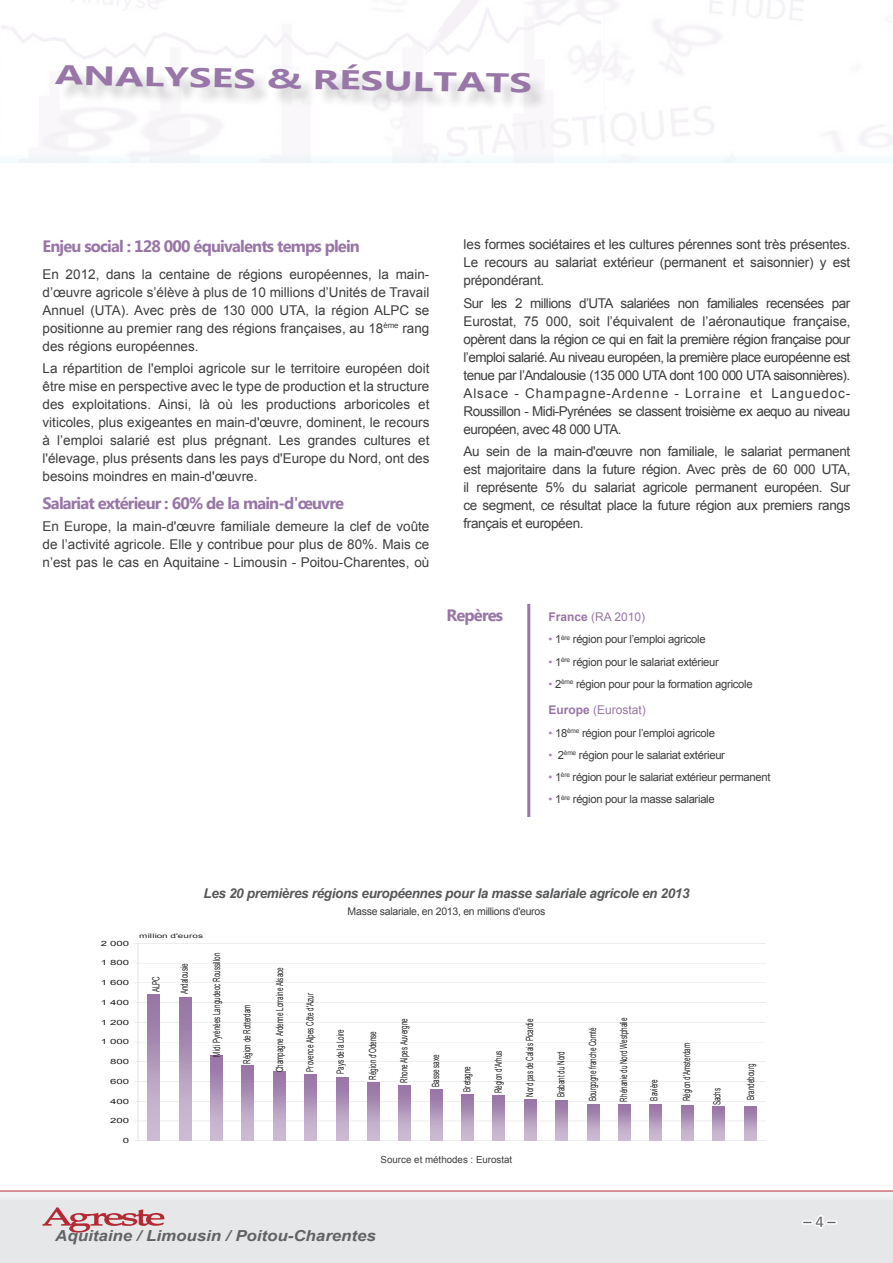
<style>
.page{position:relative;width:893px;height:1263px;background:#fff}
.page>*{position:absolute;margin:0;border:0;box-sizing:border-box;transform-origin:0 0}
.t1{font:700 27px "Microsoft Tai Le";color:#9876a7;scale:1.5 1}
.InterCouleur{font:700 16.5px "Microsoft Tai Le";letter-spacing:-.05em;color:#9876a7}
.Texte{font:700 16.5px "Microsoft Tai Le";letter-spacing:-.05em;color:#9876a7}
.Accroche{font:700 16.5px "Microsoft Tai Le";letter-spacing:-.05em;color:#9876a7}
.t2{font:16.5px "Calibri";color:#636366}
.t3{font:italic 700 15.15px "Arial";color:#636366;scale:1.11 1}
.Texte-2{font:13.5px/18px "Arial";letter-spacing:-.01em;color:#3e3e3f;text-align:justify}
.titre_graph_carte{font:italic 700 13.5px "Arial";letter-spacing:-.025em;color:#57585a}
.Texte-3{font:12px "Arial";color:#9876a7}
.Texte-4{font:11.25px "Arial";letter-spacing:-.025em;color:#3e3e3f}
.titre_graph_carte-2{font:10.5px "Arial";letter-spacing:-.025em;color:#3e3e3f}
.t4{font:9.9px "Arial";letter-spacing:.005em;color:#231f20;scale:.63 1}
.Sources_TAB{font:9.75px "Arial";color:#3e3e3f}
.t5{font:7.2px "Arial";letter-spacing:-.005em;color:#231f20;scale:1.59 1}
.t6{font:6.3px "Arial";letter-spacing:.005em;color:#231f20;scale:1.59 1}
.s1{font-weight:700}
.s2{color:#a384b0}
</style>
<div class="page">
<div style="left:0;top:0;width:893px;height:164px;background:#0dadca;opacity:.75"></div>
<div style="left:0;top:1191px;width:893px;height:72px;background:#e6e7e9"></div>
<hr style="left:0;top:1191px;width:893px;height:1px;background:#b32a33">
<div style="left:58px;top:68px;width:491px;height:43px;background:#231f20;opacity:.2"></div>
<svg style="left:43px;top:1207px;width:122px;height:25px"></svg>
<svg style="left:802px;top:1215px;width:35px;height:14px"></svg>
<hr style="left:138px;top:1141px;width:628px;height:1px;background:#e7e8e9">
<hr style="left:138px;top:1121px;width:628px;height:1px;background:#e7e8e9">
<hr style="left:138px;top:1101px;width:628px;height:1px;background:#e7e8e9">
<hr style="left:138px;top:1081px;width:628px;height:1px;background:#e7e8e9">
<hr style="left:138px;top:1062px;width:628px;height:1px;background:#e7e8e9">
<hr style="left:138px;top:1042px;width:628px;height:1px;background:#e7e8e9">
<hr style="left:138px;top:1022px;width:628px;height:1px;background:#e7e8e9">
<hr style="left:138px;top:1003px;width:628px;height:1px;background:#e7e8e9">
<hr style="left:138px;top:983px;width:628px;height:1px;background:#e7e8e9">
<hr style="left:138px;top:963px;width:628px;height:1px;background:#e7e8e9">
<hr style="left:138px;top:943px;width:628px;height:1px;background:#e7e8e9">
<svg style="left:147px;top:994px;width:13px;height:147px;background:#b39abd"></svg>
<svg style="left:179px;top:997px;width:13px;height:144px;background:#b39abd"></svg>
<svg style="left:210px;top:1055px;width:13px;height:86px"></svg>
<svg style="left:241px;top:1065px;width:13px;height:76px"></svg>
<svg style="left:273px;top:1071px;width:13px;height:70px"></svg>
<svg style="left:304px;top:1074px;width:13px;height:67px"></svg>
<svg style="left:336px;top:1077px;width:12px;height:64px"></svg>
<svg style="left:367px;top:1082px;width:13px;height:59px"></svg>
<svg style="left:398px;top:1085px;width:13px;height:56px"></svg>
<svg style="left:430px;top:1089px;width:13px;height:52px"></svg>
<svg style="left:461px;top:1094px;width:13px;height:47px"></svg>
<svg style="left:492px;top:1095px;width:13px;height:46px"></svg>
<svg style="left:524px;top:1099px;width:13px;height:42px"></svg>
<svg style="left:555px;top:1100px;width:13px;height:41px"></svg>
<svg style="left:587px;top:1104px;width:12px;height:37px"></svg>
<svg style="left:618px;top:1104px;width:13px;height:37px"></svg>
<svg style="left:650px;top:1104px;width:12px;height:37px"></svg>
<svg style="left:681px;top:1105px;width:13px;height:36px"></svg>
<svg style="left:712px;top:1106px;width:13px;height:35px"></svg>
<svg style="left:744px;top:1106px;width:12px;height:35px"></svg>
<hr style="left:138px;top:943px;width:1px;height:198px;background:#e7e8e9">
<hr style="left:527px;top:604px;width:3px;height:213px;background:#9876a7">
<h1 class="t1" style="left:55px;top:60px;width:320px;rotate:1deg">ANALYSES &amp; RÉSULTATS</h1>
<p class="InterCouleur" style="left:43px;top:237px;width:319px">Enjeu social : 128 000 équivalents temps plein</p>
<p class="Texte-2" style="left:43px;top:265px;width:388px">En 2012, dans la centaine de régions européennes, la main&shy;d’œuvre agricole s’élève à plus de 10 millions d’Unités de Travail Annuel (UTA). Avec près de 130 000 UTA, la région ALPC se positionne au premier rang des régions françaises, au 18<sup>ème</sup> rang des régions européennes.</p>
<p class="Texte-2" style="left:43px;top:359px;width:388px">La répartition de l'emploi agricole sur le territoire européen doit être mise en perspective avec le type de production et la structure des exploitations. Ainsi, là où les productions arboricoles et viticoles, plus exigeantes en main-d'œuvre, dominent, le recours à l’emploi salarié est plus prégnant. Les grandes cultures et l'élevage, plus présents dans les pays d'Europe du Nord, ont des besoins moindres en main-d'œuvre.</p>
<p class="Texte" style="left:43px;top:494px;width:303px">Salariat extérieur : 60% de la main-d'œuvre</p>
<p class="Texte-2" style="left:43px;top:518px;width:388px">En Europe, la main-d'œuvre familiale demeure la clef de voûte de l’activité agricole. Elle y contribue pour plus de 80%. Mais ce n’est pas le cas en Aquitaine - Limousin - Poitou-Charentes, où</p>
<p class="Texte-2" style="left:463px;top:236px;width:388px">les formes sociétaires et les cultures pérennes sont très présentes.<br>Le recours au salariat extérieur (permanent et saisonnier) y est prépondérant.</p>
<p class="Texte-2" style="left:463px;top:294px;width:388px">Sur les 2 millions d’UTA salariées non familiales recensées par Eurostat, 75 000, soit l’équivalent de l’aéronautique française, opèrent dans la région ce qui en fait la première région française pour l’emploi salarié. Au niveau européen, la première place européenne est tenue par l’Andalousie (135 000 UTA dont 100 000 UTA saisonnières).<br>Alsace - Champagne-Ardenne - Lorraine et Languedoc-Roussillon - Midi-Pyrénées se classent troisième ex aequo au niveau européen, avec 48 000 UTA.</p>
<p class="Texte-2" style="left:463px;top:442px;width:388px">Au sein de la main-d'œuvre non familiale, le salariat permanent est majoritaire dans la future région. Avec près de 60 000 UTA, il représente 5% du salariat agricole permanent européen. Sur ce segment, ce résultat place la future région aux premiers rangs français et européen.</p>
<p class="Accroche" style="left:446px;top:605px;width:58px">Repères</p>
<p class="Texte-3" style="left:549px;top:609px;width:98px"><span class="s1">France</span> (RA 2010)</p>
<p class="Texte-4" style="left:549px;top:632px;width:159px"><span class="s2">•</span> 1<sup>ère</sup> région pour l’emploi agricole</p>
<p class="Texte-4" style="left:549px;top:654px;width:172px"><span class="s2">•</span> 1<sup>ère</sup> région pour le salariat extérieur</p>
<p class="Texte-4" style="left:549px;top:676px;width:206px"><span class="s2">•</span> 2<sup>ème</sup> région pour pour la formation agricole</p>
<p class="Texte-3" style="left:549px;top:702px;width:99px"><span class="s1">Europe</span> (Eurostat)</p>
<p class="Texte-4" style="left:549px;top:725px;width:168px"><span class="s2">•</span> 18<sup>ème</sup> région pour l’emploi agricole</p>
<p class="Texte-4" style="left:549px;top:747px;width:178px"><span class="s2">•</span> 2<sup>ème</sup> région pour le salariat extérieur</p>
<p class="Texte-4" style="left:549px;top:770px;width:223px"><span class="s2">•</span> 1<sup>ère</sup> région pour le salariat extérieur permanent</p>
<p class="Texte-4" style="left:549px;top:792px;width:168px"><span class="s2">•</span> 1<sup>ère</sup> région pour la masse salariale</p>
<p class="titre_graph_carte" style="left:203px;top:885px;width:488px">Les 20 premières régions européennes pour la masse salariale agricole en 2013</p>
<p class="titre_graph_carte-2" style="left:348px;top:905px;width:199px">Masse salariale, en 2013, en millions d'euros</p>
<p class="t5" style="left:101px;top:938px;width:19px">2 000</p>
<p class="t5" style="left:101px;top:958px;width:19px">1 800</p>
<p class="t5" style="left:101px;top:978px;width:19px">1 600</p>
<p class="t5" style="left:101px;top:998px;width:19px">1 400</p>
<p class="t5" style="left:101px;top:1017px;width:19px">1 200</p>
<p class="t5" style="left:101px;top:1037px;width:19px">1 000</p>
<p class="t5" style="left:110px;top:1057px;width:13px">800</p>
<p class="t5" style="left:110px;top:1076px;width:13px">600</p>
<p class="t5" style="left:110px;top:1096px;width:13px">400</p>
<p class="t5" style="left:110px;top:1116px;width:13px">200</p>
<p class="t5" style="left:123px;top:1136px;width:5px">0</p>
<p class="t6" style="left:139px;top:932px;width:42px">million d'euros</p>
<p class="t4" style="left:150px;top:992px;width:27px;rotate:-90deg">ALPC</p>
<p class="t4" style="left:178px;top:994px;width:51px;rotate:-90deg">Andalousie</p>
<p class="t4" style="left:210px;top:1056px;width:166px;rotate:-90deg">Midi Pyrénées Langudeoc Roussillon</p>
<p class="t4" style="left:241px;top:1064px;width:96px;rotate:-90deg">Région de Rotterdam</p>
<p class="t4" style="left:273px;top:1072px;width:169px;rotate:-90deg">Champagne Ardenne Lorraine Alsace</p>
<p class="t4" style="left:304px;top:1072px;width:126px;rotate:-90deg">Provence Alpes Côte d'Azur</p>
<p class="t4" style="left:334px;top:1074px;width:73px;rotate:-90deg">Pays de la Loire</p>
<p class="t4" style="left:366px;top:1080px;width:79px;rotate:-90deg">Région d'Odense</p>
<p class="t4" style="left:398px;top:1083px;width:104px;rotate:-90deg">Rhone Alpes Auvergne</p>
<p class="t4" style="left:429px;top:1087px;width:53px;rotate:-90deg">Basse saxe</p>
<p class="t4" style="left:461px;top:1092px;width:42px;rotate:-90deg">Bretagne</p>
<p class="t4" style="left:492px;top:1093px;width:69px;rotate:-90deg">Région d'Arhus</p>
<p class="t4" style="left:523px;top:1097px;width:125px;rotate:-90deg">Nord pas de Calais Picardie</p>
<p class="t4" style="left:555px;top:1097px;width:75px;rotate:-90deg">Brabant du Nord</p>
<p class="Sources_TAB" style="left:381px;top:1153px;width:133px">Source et méthodes : Eurostat</p>
<p class="t4" style="left:586px;top:1101px;width:118px;rotate:-90deg">Bourgogne franche Comté</p>
<p class="t4" style="left:617px;top:1101px;width:135px;rotate:-90deg">Rhénanie du Nord Westphalie</p>
<p class="t4" style="left:648px;top:1100px;width:35px;rotate:-90deg">Bavière</p>
<p class="t4" style="left:680px;top:1101px;width:94px;rotate:-90deg">Région d'Amsterdam</p>
<p class="t4" style="left:710px;top:1105px;width:29px;rotate:-90deg">Sachs</p>
<p class="t4" style="left:744px;top:1100px;width:59px;rotate:-90deg">Brandebourg</p>
<p class="t3" style="left:55px;top:1226px;width:290px">Aquitaine / Limousin / Poitou-Charentes</p>
<p class="t2" style="left:803px;top:1211px;width:34px">– 4 –</p>
</div>
